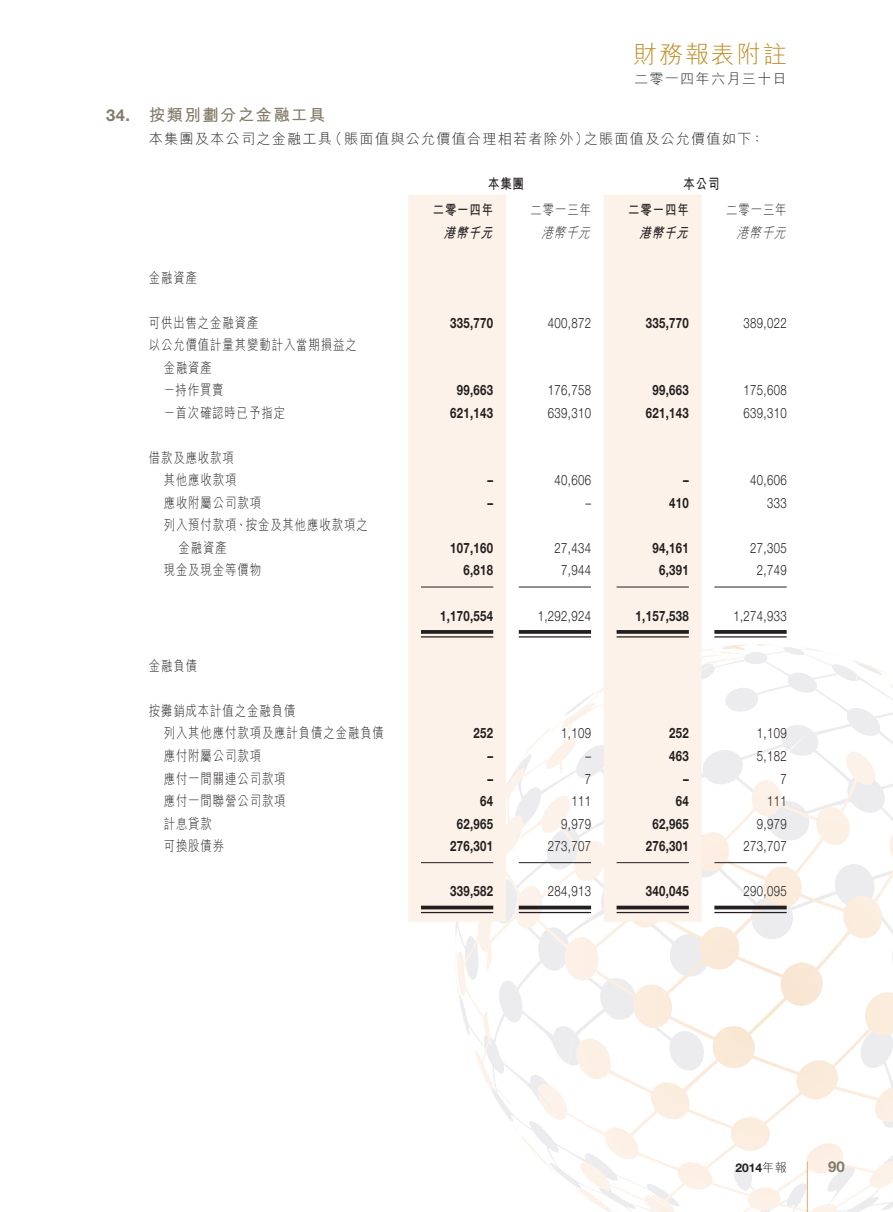
<style>
.page{position:relative;width:893px;height:1212px;background:#fff}
.page>*{position:absolute;margin:0;border:0;box-sizing:border-box;transform-origin:0 0}
.t1{font:300 24px "M Hei HK";letter-spacing:.08em;color:#be8a20}
.Heading_1{font:700 16.5px "M Hei HK";letter-spacing:.08em;color:#847b69}
.Heading_1-2{font:700 16.5px "Helvetica Neue LT Std";color:#847b69}
.t2{font:700 15px "Helvetica Neue LT Std";color:#847b69}
.Body_Text{font:300 14.25px/22.5px "M Hei HK";letter-spacing:.08em;color:#231f20;scale:.8 1}
.Body_Text-2{font:300 14.25px "Helvetica Neue LT Std";letter-spacing:.03em;color:#231f20;scale:.8 1}
.Body_Text-3{font:700 14.25px "Helvetica Neue LT Std";letter-spacing:.03em;color:#231f20;scale:.8 1}
.Body_Text-4{font:300 14.25px "M Hei HK";letter-spacing:.08em;color:#231f20}
.Body_Text-5{font:700 14.25px "M Hei HK";letter-spacing:.08em;color:#231f20;scale:.8 1}
.Body_Text-6{font:italic 300 14.25px "M Hei HK";color:#231f20;scale:.8 1}
.Body_Text-7{font:italic 700 14.25px "M Hei HK";color:#231f20;scale:.8 1}
.t3{font:700 12px "Helvetica Neue LT Std";color:#231f20}
.s1{font-family:"M Hei HK";font-weight:300}
</style>
<div class="page">
<svg style="left:455px;top:922px;width:31px;height:158px"></svg>
<svg style="left:759px;top:650px;width:134px;height:115px"></svg>
<svg style="left:486px;top:765px;width:407px;height:447px"></svg>
<svg style="left:632px;top:1195px;width:44px;height:17px"></svg>
<svg style="left:702px;top:655px;width:57px;height:250px"></svg>
<svg style="left:702px;top:644px;width:114px;height:11px"></svg>
<hr style="left:807px;top:1161px;width:1px;height:51px;background:#dfb77c">
<svg style="left:408px;top:195px;width:294px;height:727px;fill:#fdf2e9"></svg>
<hr style="left:421px;top:587px;width:72px;height:1px;background:#231f20">
<hr style="left:519px;top:587px;width:72px;height:1px;background:#231f20">
<hr style="left:617px;top:587px;width:72px;height:1px;background:#231f20">
<hr style="left:714px;top:587px;width:73px;height:1px;background:#231f20">
<svg style="left:421px;top:630px;width:72px;height:4px"></svg>
<hr style="left:421px;top:636px;width:72px;height:1px;background:#231f20">
<svg style="left:519px;top:630px;width:72px;height:4px"></svg>
<hr style="left:519px;top:636px;width:72px;height:1px;background:#231f20">
<svg style="left:617px;top:630px;width:72px;height:4px"></svg>
<hr style="left:617px;top:636px;width:72px;height:1px;background:#231f20">
<svg style="left:714px;top:630px;width:73px;height:4px"></svg>
<hr style="left:714px;top:636px;width:73px;height:1px;background:#231f20">
<hr style="left:421px;top:862px;width:72px;height:1px;background:#231f20">
<hr style="left:519px;top:862px;width:72px;height:1px;background:#231f20">
<hr style="left:617px;top:862px;width:72px;height:1px;background:#231f20">
<hr style="left:714px;top:862px;width:73px;height:1px;background:#231f20">
<hr style="left:421px;top:906px;width:72px;height:3px;background:#231f20">
<hr style="left:421px;top:912px;width:72px;height:1px;background:#231f20">
<hr style="left:519px;top:906px;width:72px;height:3px;background:#231f20">
<hr style="left:519px;top:912px;width:72px;height:1px;background:#231f20">
<hr style="left:617px;top:906px;width:72px;height:3px;background:#231f20">
<hr style="left:617px;top:912px;width:72px;height:1px;background:#231f20">
<hr style="left:714px;top:906px;width:73px;height:3px;background:#231f20">
<hr style="left:714px;top:912px;width:73px;height:1px;background:#231f20">
<p class="Heading_1-2" style="left:106px;top:105px;width:25px">34.</p>
<p class="Heading_1" style="left:149px;top:103px;width:178px">按類別劃分之金融工具</p>
<h1 class="t1" style="left:633px;top:42px;width:155px">財務報表附註</h1>
<p class="Body_Text-4" style="left:634px;top:71px;width:154px">二零一四年六月三十日</p>
<p class="Body_Text-4" style="left:328px;top:131px;width:262px">（賬面值與公允價值合理相若者除外）</p>
<p class="Body_Text-4" style="left:584px;top:131px;width:182px">之賬面值及公允價值如下：</p>
<p class="Body_Text-4" style="left:149px;top:131px;width:185px">本集團及本公司之金融工具</p>
<p class="Body_Text-5" style="left:488px;top:173px;width:46px">本集團</p>
<p class="Body_Text-5" style="left:684px;top:173px;width:46px">本公司</p>
<p class="Body_Text-5" style="left:433px;top:200px;width:77px">二零一四年</p>
<p class="Body_Text" style="left:530px;top:199px;width:77px">二零一三年</p>
<p class="Body_Text-5" style="left:628px;top:200px;width:77px">二零一四年</p>
<p class="Body_Text" style="left:726px;top:199px;width:77px">二零一三年</p>
<p class="Body_Text-7" style="left:444px;top:222px;width:68px">港幣千元</p>
<p class="Body_Text-6" style="left:541px;top:225px;width:67px">港幣千元</p>
<p class="Body_Text-7" style="left:639px;top:222px;width:68px">港幣千元</p>
<p class="Body_Text-6" style="left:737px;top:225px;width:67px">港幣千元</p>
<p class="Body_Text" style="left:149px;top:266px;width:62px">金融資產</p>
<p class="Body_Text" style="left:149px;top:311px;width:139px">可供出售之金融資產</p>
<p class="Body_Text" style="left:164px;top:334px;width:243px;text-indent:-15px">以公允價值計量其變動計入當期損益之金融資產</p>
<p class="Body_Text-3" style="left:450px;top:314px;width:55px">335,770</p>
<p class="Body_Text-2" style="left:548px;top:314px;width:55px">400,872</p>
<p class="Body_Text-3" style="left:646px;top:314px;width:55px">335,770</p>
<p class="Body_Text-2" style="left:744px;top:314px;width:55px">389,022</p>
<p class="Body_Text" style="left:164px;top:379px;width:76px">－持作買賣</p>
<p class="Body_Text-3" style="left:457px;top:381px;width:47px">99,663</p>
<p class="Body_Text-2" style="left:548px;top:382px;width:55px">176,758</p>
<p class="Body_Text-3" style="left:652px;top:381px;width:47px">99,663</p>
<p class="Body_Text-2" style="left:744px;top:382px;width:55px">175,608</p>
<p class="Body_Text" style="left:164px;top:401px;width:153px">－首次確認時已予指定</p>
<p class="Body_Text" style="left:149px;top:446px;width:108px">借款及應收款項</p>
<p class="Body_Text-3" style="left:450px;top:404px;width:55px">621,143</p>
<p class="Body_Text-2" style="left:548px;top:404px;width:55px">639,310</p>
<p class="Body_Text-3" style="left:646px;top:404px;width:55px">621,143</p>
<p class="Body_Text-2" style="left:744px;top:404px;width:55px">639,310</p>
<p class="Body_Text" style="left:164px;top:469px;width:93px">其他應收款項</p>
<p class="Body_Text-3" style="left:488px;top:471px;width:9px">–</p>
<p class="Body_Text-2" style="left:555px;top:472px;width:47px">40,606</p>
<p class="Body_Text-3" style="left:683px;top:471px;width:9px">–</p>
<p class="Body_Text-2" style="left:750px;top:472px;width:47px">40,606</p>
<p class="Body_Text" style="left:164px;top:491px;width:123px">應收附屬公司款項</p>
<p class="Body_Text" style="left:164px;top:514px;width:257px">列入預付款項、按金及其他應收款項之</p>
<p class="Body_Text-3" style="left:488px;top:494px;width:9px">–</p>
<p class="Body_Text-2" style="left:585px;top:494px;width:9px">–</p>
<p class="Body_Text-3" style="left:669px;top:494px;width:26px">410</p>
<p class="Body_Text-2" style="left:767px;top:494px;width:26px">333</p>
<p class="Body_Text" style="left:179px;top:536px;width:62px">金融資產</p>
<p class="Body_Text-3" style="left:450px;top:539px;width:55px">107,160</p>
<p class="Body_Text-2" style="left:555px;top:539px;width:47px">27,434</p>
<p class="Body_Text-3" style="left:652px;top:539px;width:47px">94,161</p>
<p class="Body_Text-2" style="left:750px;top:539px;width:47px">27,305</p>
<p class="Body_Text" style="left:164px;top:559px;width:123px">現金及現金等價物</p>
<p class="Body_Text-3" style="left:463px;top:561px;width:39px">6,818</p>
<p class="Body_Text-2" style="left:561px;top:562px;width:39px">7,944</p>
<p class="Body_Text-3" style="left:659px;top:561px;width:39px">6,391</p>
<p class="Body_Text-2" style="left:757px;top:562px;width:39px">2,749</p>
<p class="Body_Text-3" style="left:440px;top:607px;width:68px">1,170,554</p>
<p class="Body_Text-2" style="left:538px;top:607px;width:68px">1,292,924</p>
<p class="Body_Text-3" style="left:636px;top:607px;width:68px">1,157,538</p>
<p class="Body_Text-2" style="left:733px;top:607px;width:68px">1,274,933</p>
<p class="Body_Text" style="left:149px;top:654px;width:62px">金融負債</p>
<p class="Body_Text" style="left:149px;top:699px;width:185px">按攤銷成本計值之金融負債</p>
<p class="Body_Text" style="left:164px;top:722px;width:277px">列入其他應付款項及應計負債之金融負債</p>
<p class="Body_Text-3" style="left:474px;top:724px;width:26px">252</p>
<p class="Body_Text-2" style="left:561px;top:725px;width:39px">1,109</p>
<p class="Body_Text-3" style="left:669px;top:724px;width:26px">252</p>
<p class="Body_Text-2" style="left:757px;top:725px;width:39px">1,109</p>
<p class="Body_Text" style="left:164px;top:744px;width:123px">應付附屬公司款項</p>
<p class="Body_Text-3" style="left:488px;top:747px;width:9px">–</p>
<p class="Body_Text-2" style="left:585px;top:747px;width:9px">–</p>
<p class="Body_Text-3" style="left:669px;top:747px;width:26px">463</p>
<p class="Body_Text-2" style="left:757px;top:747px;width:39px">5,182</p>
<p class="Body_Text" style="left:164px;top:767px;width:154px">應付一間關連公司款項</p>
<p class="Body_Text-3" style="left:488px;top:769px;width:9px">–</p>
<p class="Body_Text-2" style="left:585px;top:770px;width:9px">7</p>
<p class="Body_Text-3" style="left:683px;top:769px;width:9px">–</p>
<p class="Body_Text-2" style="left:780px;top:770px;width:9px">7</p>
<p class="Body_Text" style="left:164px;top:789px;width:154px">應付一間聯營公司款項</p>
<p class="Body_Text-3" style="left:480px;top:792px;width:18px">64</p>
<p class="Body_Text-2" style="left:571px;top:792px;width:26px">111</p>
<p class="Body_Text-3" style="left:676px;top:792px;width:18px">64</p>
<p class="Body_Text-2" style="left:767px;top:792px;width:26px">111</p>
<p class="Body_Text" style="left:164px;top:812px;width:62px">計息貸款</p>
<p class="Body_Text-3" style="left:457px;top:814px;width:47px">62,965</p>
<p class="Body_Text-2" style="left:561px;top:815px;width:39px">9,979</p>
<p class="Body_Text-3" style="left:652px;top:814px;width:47px">62,965</p>
<p class="Body_Text-2" style="left:757px;top:815px;width:39px">9,979</p>
<p class="Body_Text" style="left:164px;top:834px;width:77px">可換股債券</p>
<p class="Body_Text-3" style="left:450px;top:837px;width:55px">276,301</p>
<p class="Body_Text-2" style="left:548px;top:837px;width:55px">273,707</p>
<p class="Body_Text-3" style="left:646px;top:837px;width:55px">276,301</p>
<p class="Body_Text-2" style="left:744px;top:837px;width:55px">273,707</p>
<p class="Body_Text-3" style="left:450px;top:882px;width:55px">339,582</p>
<p class="Body_Text-2" style="left:548px;top:883px;width:55px">284,913</p>
<p class="Body_Text-3" style="left:646px;top:882px;width:55px">340,045</p>
<p class="Body_Text-2" style="left:744px;top:883px;width:55px">290,095</p>
<p class="t3" style="left:735px;top:1160px;width:53px">2014<span class="s1">年報</span></p>
<p class="t2" style="left:828px;top:1157px;width:18px">90</p>
</div>
